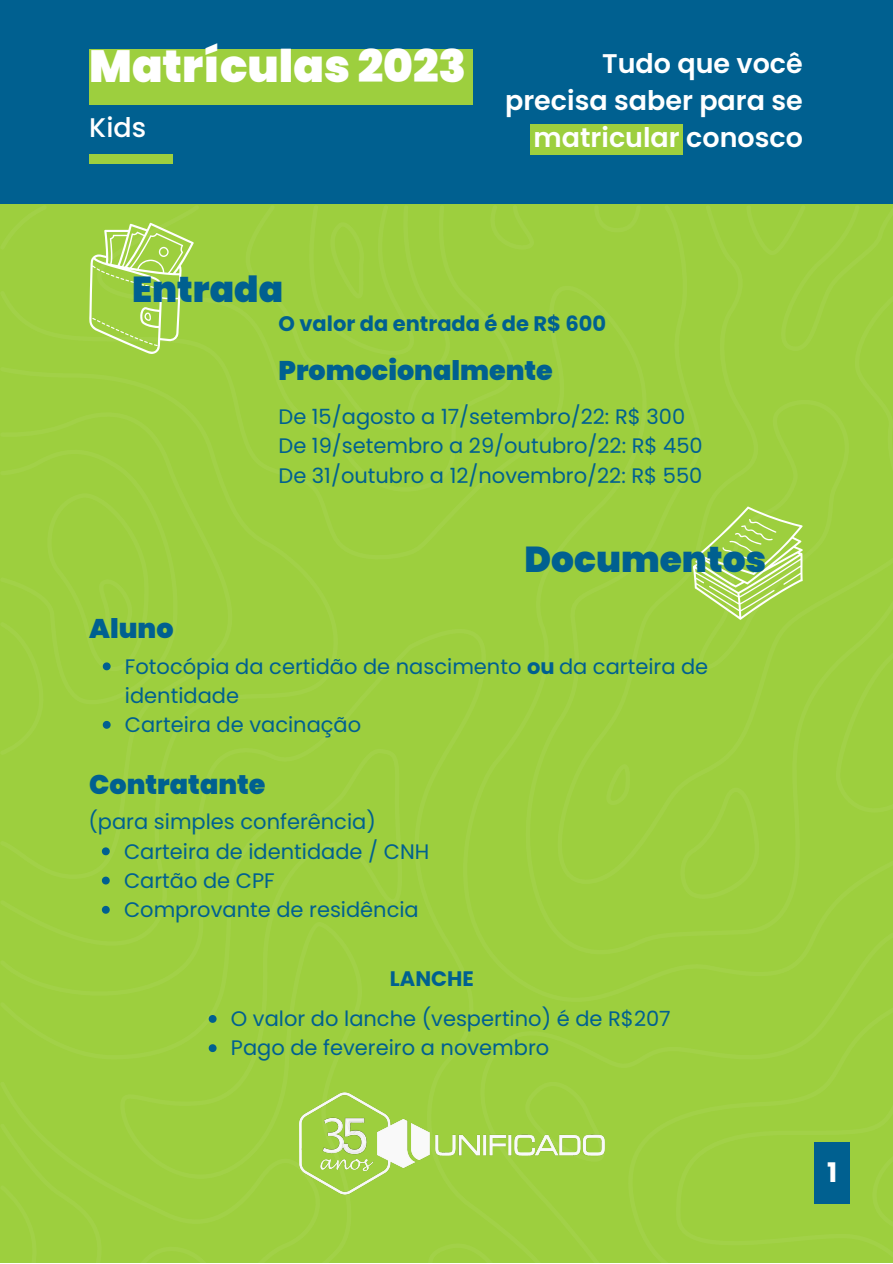
<style>
.page{position:relative;width:893px;height:1264px;background:#fff}
.page>*{position:absolute;margin:0;border:0;box-sizing:border-box;transform-origin:0 0}
.t1{font:900 45px "Poppins";color:#fff}
.t2{font:900 36px "Poppins";color:#006090}
.t3{font:600 27px/37px "Poppins";color:#fff;text-align:right}
.t4{font:900 27px "Poppins";color:#006090}
.t5{font:500 27px "Poppins";color:#fff}
.t6{font:700 27px "Poppins";color:#fff}
.t7{font:21px/29.2px "Poppins";color:#006090}
.t8{font:700 21px "Poppins";color:#006090}
.s1{font-weight:700}
</style>
<div class="page">
<div style="left:0;top:0;width:892px;height:1262px;background:#006090"></div>
<div style="left:0;top:280px;width:510px;height:340px;background:#9dcf3e"></div>
<div style="left:96px;top:205px;width:414px;height:286px;background:#9dcf3e"></div>
<svg style="left:233px;top:205px;width:222px;height:225px;background:#9dcf3e"></svg>
<svg style="left:489px;top:205px;width:21px;height:45px"></svg>
<div style="left:353px;top:620px;width:157px;height:642px;background:#9dcf3e"></div>
<div style="left:460px;top:848px;width:432px;height:414px;background:#9dcf3e"></div>
<div style="left:625px;top:969px;width:267px;height:293px;background:#9dcf3e"></div>
<svg style="left:675px;top:1037px;width:217px;height:225px;background:#9dce3f"></svg>
<svg style="left:871px;top:1069px;width:21px;height:193px;background:#9dcf3f"></svg>
<svg style="left:525px;top:1080px;width:80px;height:4px"></svg>
<div style="left:510px;top:205px;width:382px;height:750px;background:#9dcf3e"></div>
<div style="left:554px;top:205px;width:126px;height:679px;background:#9dcf3e"></div>
<svg style="left:424px;top:1240px;width:85px;height:22px;background:#9dcf3f"></svg>
<svg style="left:301px;top:205px;width:116px;height:151px;background:#9dcf3f"></svg>
<svg style="left:594px;top:205px;width:47px;height:27px"></svg>
<svg style="left:0;top:205px;width:47px;height:45px;background:#9dcf3f"></svg>
<div style="left:0;top:367px;width:353px;height:380px;background:#9dcf3e"></div>
<svg style="left:0;top:407px;width:246px;height:340px;background:#9dcf3e"></svg>
<svg style="left:0;top:444px;width:181px;height:260px;background:#9dcf3f"></svg>
<div style="left:0;top:747px;width:404px;height:515px;background:#9dcf3e"></div>
<svg style="left:0;top:1081px;width:321px;height:181px;background:#9dcf3e"></svg>
<svg style="left:0;top:1123px;width:120px;height:139px;background:#9dcf3e"></svg>
<svg style="left:128px;top:1239px;width:92px;height:23px;background:#9dcf3f"></svg>
<img style="left:285px;top:1084px;width:334px;height:119px">
<div style="left:530px;top:124px;width:152px;height:31px;background:#9dcf3e"></div>
<div style="left:89px;top:49px;width:383px;height:55px;background:#9dcf3e"></div>
<div style="left:89px;top:154px;width:84px;height:9px;background:#9dcf3e"></div>
<svg style="left:680px;top:205px;width:212px;height:694px;background:#9ecf41"></svg>
<svg style="left:0;top:492px;width:150px;height:263px;background:#9dce3f"></svg>
<svg style="left:102px;top:847px;width:8px;height:8px"></svg>
<svg style="left:102px;top:876px;width:8px;height:8px"></svg>
<svg style="left:102px;top:905px;width:8px;height:8px"></svg>
<svg style="left:89px;top:223px;width:105px;height:131px;background:#abd65b"></svg>
<div style="left:814px;top:1142px;width:35px;height:61px;background:#006090"></div>
<svg style="left:209px;top:1014px;width:7px;height:8px"></svg>
<svg style="left:209px;top:1044px;width:7px;height:8px"></svg>
<p class="t1" style="left:89px;top:35px;width:378px">Matrículas 2023</p>
<p class="t5" style="left:89px;top:109px;width:58px">Kids</p>
<p class="t3" style="left:505px;top:45px;width:299px">Tudo que você precisa saber para se matricular conosco</p>
<p class="t2" style="left:132px;top:264px;width:152px">Entrada</p>
<p class="t8" style="left:278px;top:309px;width:329px">O valor da entrada é de R$ 600</p>
<p class="t4" style="left:278px;top:351px;width:276px">Promocionalmente</p>
<p class="t7" style="left:278px;top:402px;width:408px">De 15/agosto a 17/setembro/22: R$ 300</p>
<p class="t7" style="left:278px;top:431px;width:425px">De 19/setembro a 29/outubro/22: R$ 450</p>
<p class="t7" style="left:278px;top:460px;width:425px">De 31/outubro a 12/novembro/22: R$ 550</p>
<p class="t2" style="left:524px;top:534px;width:243px">Documentos</p>
<p class="t4" style="left:89px;top:609px;width:86px">Aluno</p>
<p class="t7" style="left:125px;top:651px;width:585px">Fotocópia da certidão de nascimento <span class="s1">ou</span> da carteira de identidade</p>
<p class="t7" style="left:125px;top:710px;width:238px">Carteira de vacinação</p>
<p class="t4" style="left:89px;top:765px;width:178px">Contratante</p>
<p class="t7" style="left:88px;top:807px;width:289px">(para simples conferência)</p>
<p class="t7" style="left:124px;top:836px;width:307px">Carteira de identidade / CNH</p>
<p class="t7" style="left:124px;top:865px;width:152px">Cartão de CPF</p>
<p class="t7" style="left:124px;top:895px;width:296px">Comprovante de residência</p>
<p class="t8" style="left:390px;top:964px;width:85px">LANCHE</p>
<p class="t7" style="left:231px;top:1004px;width:441px">O valor do lanche (vespertino) é de R$207</p>
<p class="t7" style="left:231px;top:1033px;width:320px">Pago de fevereiro a novembro</p>
<p class="t6" style="left:827px;top:1153px;width:12px">1</p>
</div>
